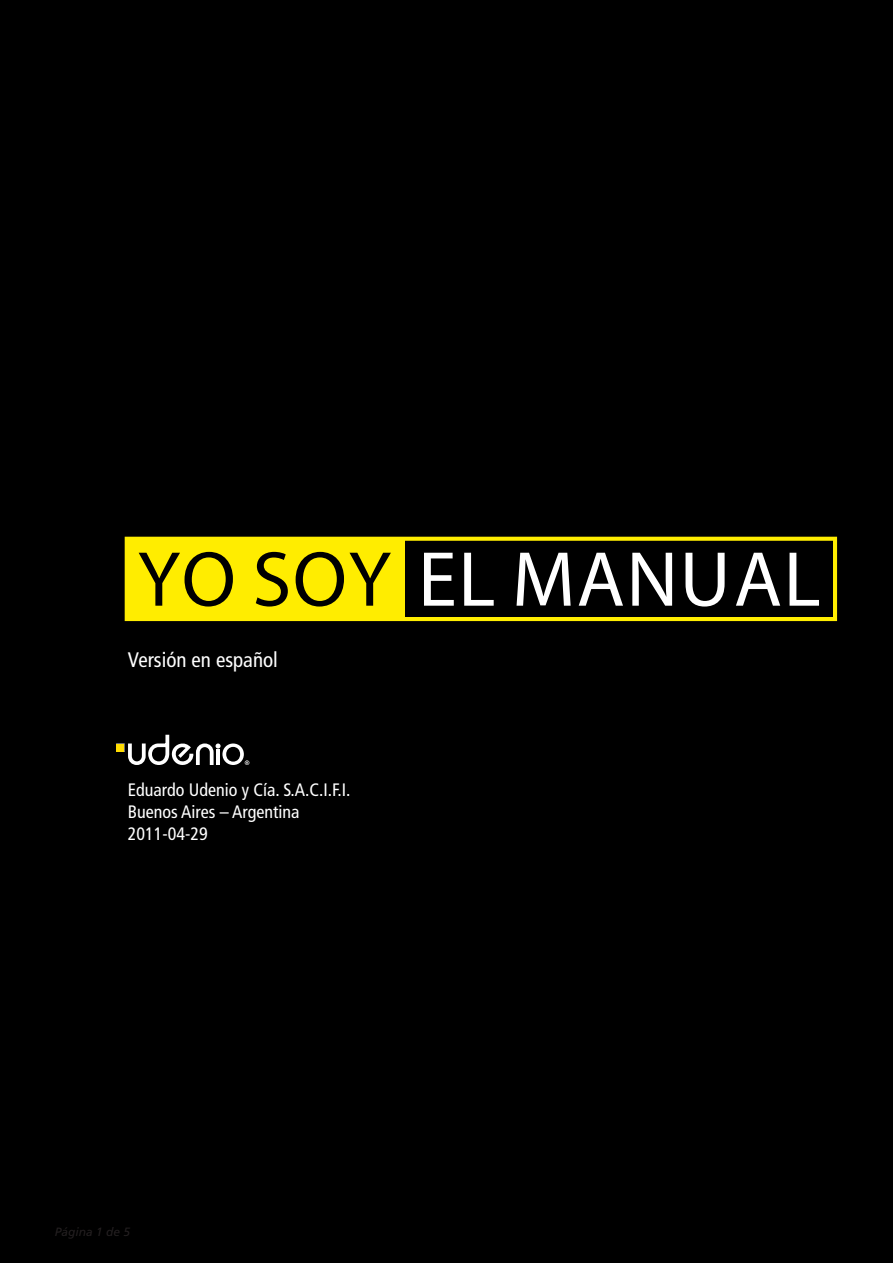
<style>
.page{position:relative;width:893px;height:1263px;background:#000}
.page>*{position:absolute;margin:0;border:0;box-sizing:border-box;transform-origin:0 0}
.t1{font:78.6px "Myriad Pro";letter-spacing:.02em;color:#fff}
.t2{font:condensed 21px "Frutiger";color:#fff}
.t3{font:condensed 18px "Frutiger";color:#fff}
.t4{font:italic 12px "Frutiger";color:#231f20}
.s1{color:#000}
</style>
<div class="page">
<div style="left:126px;top:538px;width:279px;height:82px;background:#ffed00"></div>
<div style="left:125px;top:537px;width:712px;height:84px;border:4px solid #ffed00"></div>
<svg style="left:116px;top:735px;width:133px;height:30px"></svg>
<div style="left:117px;top:744px;width:7px;height:7px;background:#ffdc01"></div>
<h1 class="t1" style="left:138px;top:531px;width:684px"><span class="s1">YO SOY</span> EL MANUAL</h1>
<p class="t2" style="left:128px;top:647px;width:152px">Versión en español</p>
<p class="t3" style="left:128px;top:780px;width:224px">Eduardo Udenio y Cía. S.A.C.I.F.I.</p>
<p class="t3" style="left:128px;top:801px;width:173px">Buenos Aires – Argentina</p>
<p class="t3" style="left:128px;top:823px;width:81px">2011-04-29</p>
<p class="t4" style="left:55px;top:1225px;width:77px">Página 1 de 5</p>
</div>
